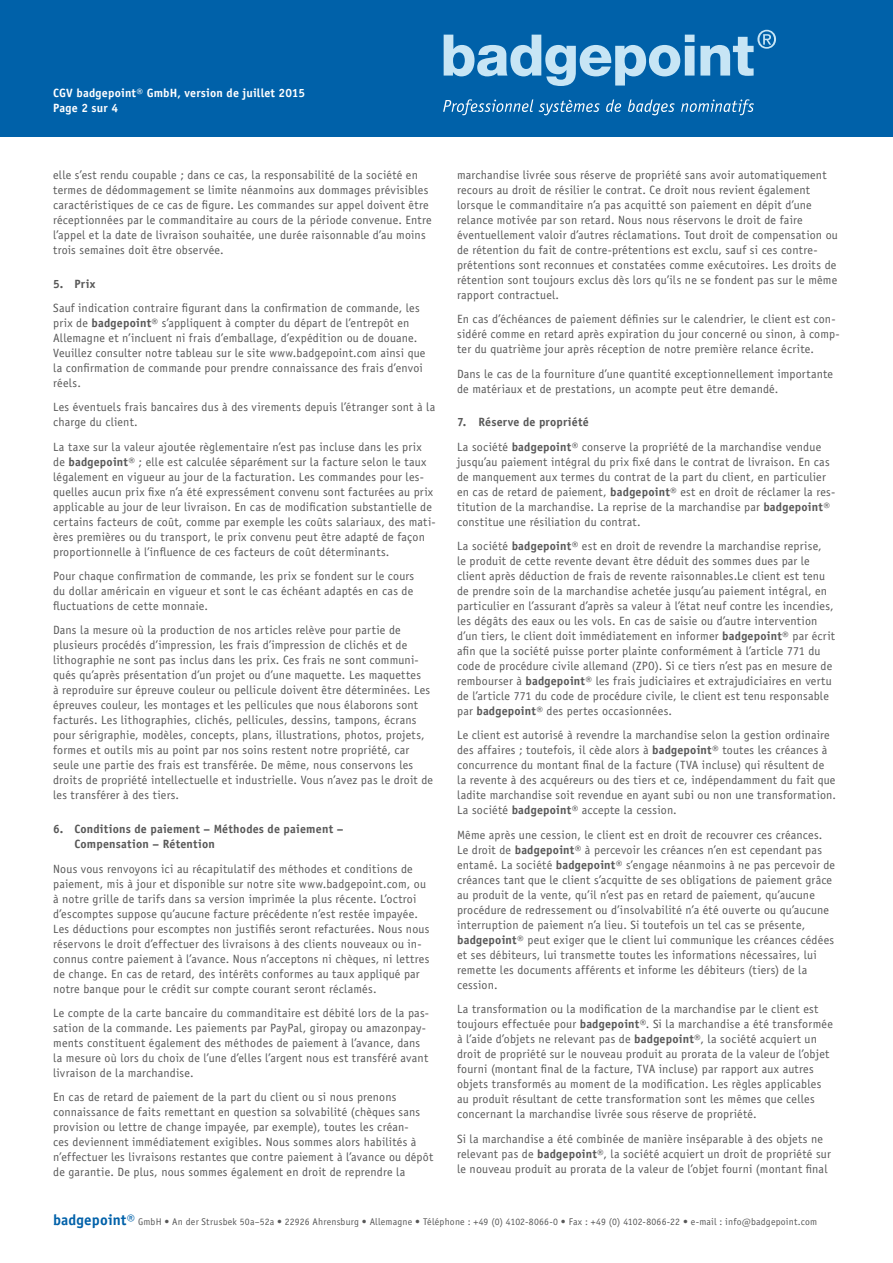
<style>
.page{position:relative;width:893px;height:1263px;background:#fff}
.page>*{position:absolute;margin:0;border:0;box-sizing:border-box;transform-origin:0 0}
.t1{font:12px/15px "Officina Sans Std";letter-spacing:.015em;color:#585858}
.t2{font:700 12px/15px "Officina Sans Std";letter-spacing:.015em;color:#585858}
.t3{font:700 12px/15px "Officina Sans Std";letter-spacing:.015em;color:#fff}
.t4{font:9.75px "Officina Sans Std";letter-spacing:.02em;color:#585858}
.s1{font-weight:700}
.s2{font-weight:700;font-size:15px;color:#0061a9}
</style>
<div class="page">
<div style="left:0;top:0;width:893px;height:136px;background:#0061a9"></div>
<svg style="left:444px;top:30px;width:332px;height:56px"></svg>
<svg style="left:443px;top:99px;width:90px;height:16px"></svg>
<svg style="left:539px;top:100px;width:61px;height:15px"></svg>
<svg style="left:606px;top:99px;width:15px;height:13px"></svg>
<svg style="left:628px;top:99px;width:47px;height:16px"></svg>
<svg style="left:681px;top:99px;width:73px;height:16px"></svg>
<p class="t3" style="left:53px;top:85px;width:254px">CGV badgepoint® GmbH, version de juillet 2015<br>Page 2 sur 4</p>
<p class="t1" style="left:53px;top:167px;width:380px">elle s’est rendu coupable ; dans ce cas, la responsabilité de la société en termes de dédommagement se limite néanmoins aux dommages prévisibles caractéristiques de ce cas de figure. Les commandes sur appel doivent être réceptionnées par le commanditaire au cours de la période convenue. Entre l’appel et la date de livraison souhaitée, une durée raisonnable d’au moins trois semaines doit être observée.</p>
<p class="t2" style="left:53px;top:276px;width:44px">5. Prix</p>
<p class="t1" style="left:53px;top:300px;width:374px">Sauf indication contraire figurant dans la confirmation de commande, les prix de <span class="s1">badgepoint®</span> s’appliquent à compter du départ de l’entrepôt en Allemagne et n’incluent ni frais d’emballage, d’expédition ou de douane.<br>Veuillez consulter notre tableau sur le site www.badgepoint.com ainsi que la confirmation de commande pour prendre connaissance des frais d’envoi réels.</p>
<p class="t1" style="left:53px;top:400px;width:384px">Les éventuels frais bancaires dus à des virements depuis l’étranger sont à la charge du client.</p>
<p class="t1" style="left:53px;top:439px;width:384px">La taxe sur la valeur ajoutée règlementaire n’est pas incluse dans les prix de <span class="s1">badgepoint®</span> ; elle est calculée séparément sur la facture selon le taux légalement en vigueur au jour de la facturation. Les commandes pour les&shy;quelles aucun prix fixe n’a été expressément convenu sont facturées au prix applicable au jour de leur livraison. En cas de modification substantielle de certains facteurs de coût, comme par exemple les coûts salariaux, des mati&shy;ères premières ou du transport, le prix convenu peut être adapté de façon proportionnelle à l’influence de ces facteurs de coût déterminants.</p>
<p class="t1" style="left:53px;top:568px;width:363px;text-align:justify">Pour chaque confirmation de commande, les prix se fondent sur le cours du dollar américain en vigueur et sont le cas échéant adaptés en cas de fluctuations de cette monnaie.</p>
<p class="t1" style="left:53px;top:623px;width:381px">Dans la mesure où la production de nos articles relève pour partie de plusieurs procédés d’impression, les frais d’impression de clichés et de lithographie ne sont pas inclus dans les prix. Ces frais ne sont communi&shy;qués qu’après présentation d’un projet ou d’une maquette. Les maquettes<br>à reproduire sur épreuve couleur ou pellicule doivent être déterminées. Les épreuves couleur, les montages et les pellicules que nous élaborons sont facturés. Les lithographies, clichés, pellicules, dessins, tampons, écrans pour sérigraphie, modèles, concepts, plans, illustrations, photos, projets, formes et outils mis au point par nos soins restent notre propriété, car seule une partie des frais est transférée. De même, nous conservons les droits de propriété intellectuelle et industrielle. Vous n’avez pas le droit de les transférer à des tiers.</p>
<p class="t2" style="left:74px;top:821px;width:270px;text-indent:-21px">6. Conditions de paiement – Méthodes de paiement –<br>Compensation – Rétention</p>
<p class="t1" style="left:53px;top:861px;width:378px">Nous vous renvoyons ici au récapitulatif des méthodes et conditions de paiement, mis à jour et disponible sur notre site www.badgepoint.com, ou à notre grille de tarifs dans sa version imprimée la plus récente. L’octroi d’escomptes suppose qu’aucune facture précédente n’est restée impayée.<br>Les déductions pour escomptes non justifiés seront refacturées. Nous nous réservons le droit d’effectuer des livraisons à des clients nouveaux ou in&shy;connus contre paiement à l’avance. Nous n’acceptons ni chèques, ni lettres de change. En cas de retard, des intérêts conformes au taux appliqué par notre banque pour le crédit sur compte courant seront réclamés.</p>
<p class="t1" style="left:53px;top:1005px;width:378px">Le compte de la carte bancaire du commanditaire est débité lors de la pas&shy;sation de la commande. Les paiements par PayPal, giropay ou amazonpay&shy;ments constituent également des méthodes de paiement à l’avance, dans la mesure où lors du choix de l’une d’elles l’argent nous est transféré avant livraison de la marchandise.</p>
<p class="t1" style="left:53px;top:1090px;width:382px">En cas de retard de paiement de la part du client ou si nous prenons connaissance de faits remettant en question sa solvabilité (chèques sans provision ou lettre de change impayée, par exemple), toutes les créan-<br>ces deviennent immédiatement exigibles. Nous sommes alors habilités à n’effectuer les livraisons restantes que contre paiement à l’avance ou dépôt de garantie. De plus, nous sommes également en droit de reprendre la</p>
<p class="t1" style="left:457px;top:167px;width:382px">marchandise livrée sous réserve de propriété sans avoir automatiquement recours au droit de résilier le contrat. Ce droit nous revient également lorsque le commanditaire n’a pas acquitté son paiement en dépit d’une relance motivée par son retard. Nous nous réservons le droit de faire éventuellement valoir d’autres réclamations. Tout droit de compensation ou de rétention du fait de contre-prétentions est exclu, sauf si ces contre&shy;prétentions sont reconnues et constatées comme exécutoires. Les droits de rétention sont toujours exclus dès lors qu’ils ne se fondent pas sur le même rapport contractuel.</p>
<p class="t1" style="left:457px;top:312px;width:384px">En cas d’échéances de paiement définies sur le calendrier, le client est con&shy;sidéré comme en retard après expiration du jour concerné ou sinon, à comp&shy;ter du quatrième jour après réception de notre première relance écrite.</p>
<p class="t1" style="left:457px;top:366px;width:378px">Dans le cas de la fourniture d’une quantité exceptionnellement importante de matériaux et de prestations, un acompte peut être demandé.</p>
<p class="t1" style="left:457px;top:410px;width:366px;line-height:24.3px"><span class="s1">7. Réserve de propriété<br></span>La société <span class="s1">badgepoint®</span> conserve la propriété de la marchandise vendue</p>
<p class="t1" style="left:457px;top:454px;width:380px">jusqu’au paiement intégral du prix fixé dans le contrat de livraison. En cas de manquement aux termes du contrat de la part du client, en particulier en cas de retard de paiement, <span class="s1">badgepoint®</span> est en droit de réclamer la res&shy;titution de la marchandise. La reprise de la marchandise par <span class="s1">badgepoint® </span>constitue une résiliation du contrat.</p>
<p class="t1" style="left:457px;top:538px;width:379px">La société <span class="s1">badgepoint®</span> est en droit de revendre la marchandise reprise,<br>le produit de cette revente devant être déduit des sommes dues par le client après déduction de frais de revente raisonnables.Le client est tenu de prendre soin de la marchandise achetée jusqu’au paiement intégral, en particulier en l’assurant d’après sa valeur à l’état neuf contre les incendies, les dégâts des eaux ou les vols. En cas de saisie ou d’autre intervention d’un tiers, le client doit immédiatement en informer <span class="s1">badgepoint®</span> par écrit afin que la société puisse porter plainte conformément à l’article 771 du code de procédure civile allemand (ZPO). Si ce tiers n’est pas en mesure de rembourser à <span class="s1">badgepoint®</span> les frais judiciaires et extrajudiciaires en vertu de l’article 771 du code de procédure civile, le client est tenu responsable par <span class="s1">badgepoint®</span> des pertes occasionnées.</p>
<p class="t1" style="left:457px;top:728px;width:381px">Le client est autorisé à revendre la marchandise selon la gestion ordinaire des affaires ; toutefois, il cède alors à <span class="s1">badgepoint®</span> toutes les créances à concurrence du montant final de la facture (TVA incluse) qui résultent de la revente à des acquéreurs ou des tiers et ce, indépendamment du fait que ladite marchandise soit revendue en ayant subi ou non une transformation.<br>La société <span class="s1">badgepoint®</span> accepte la cession.</p>
<p class="t1" style="left:457px;top:827px;width:380px">Même après une cession, le client est en droit de recouvrer ces créances.<br>Le droit de <span class="s1">badgepoint®</span> à percevoir les créances n’en est cependant pas entamé. La société <span class="s1">badgepoint®</span> s’engage néanmoins à ne pas percevoir de créances tant que le client s’acquitte de ses obligations de paiement grâce au produit de la vente, qu’il n’est pas en retard de paiement, qu’aucune procédure de redressement ou d’insolvabilité n’a été ouverte ou qu’aucune interruption de paiement n’a lieu. Si toutefois un tel cas se présente, <span class="s1">badgepoint®</span> peut exiger que le client lui communique les créances cédées et ses débiteurs, lui transmette toutes les informations nécessaires, lui remette les documents afférents et informe les débiteurs (tiers) de la cession.</p>
<p class="t1" style="left:457px;top:1002px;width:377px">La transformation ou la modification de la marchandise par le client est toujours effectuée pour <span class="s1">badgepoint®</span>. Si la marchandise a été transformée à l’aide d’objets ne relevant pas de <span class="s1">badgepoint®</span>, la société acquiert un droit de propriété sur le nouveau produit au prorata de la valeur de l’objet fourni (montant final de la facture, TVA incluse) par rapport aux autres objets transformés au moment de la modification. Les règles applicables au produit résultant de cette transformation sont les mêmes que celles concernant la marchandise livrée sous réserve de propriété.</p>
<p class="t1" style="left:457px;top:1131px;width:375px">Si la marchandise a été combinée de manière inséparable à des objets ne relevant pas de <span class="s1">badgepoint®</span>, la société acquiert un droit de propriété sur le nouveau produit au prorata de la valeur de l’objet fourni (montant final</p>
<p class="t4" style="left:53px;top:1216px;width:766px"><span class="s2">badgepoint®</span> GmbH • An der Strusbek 50a–52a • 22926 Ahrensburg • Allemagne • Téléphone : +49 (0) 4102-8066-0 • Fax : +49 (0) 4102-8066-22 • e-mail : info@badgepoint.com</p>
</div>
